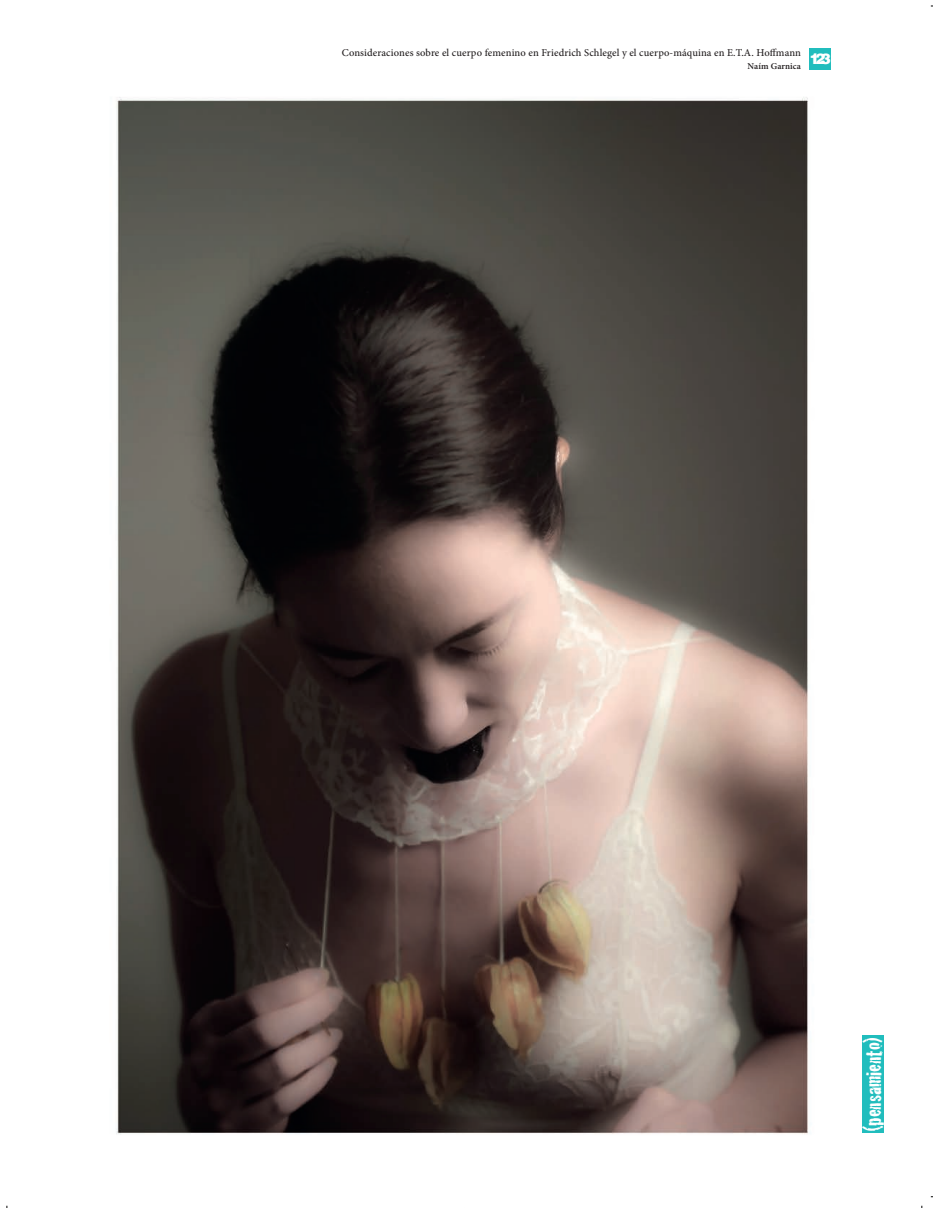
<style>
.page{position:relative;width:933px;height:1208px;background:#fff}
.page>*{position:absolute;margin:0;border:0;box-sizing:border-box;transform-origin:0 0}
.t1{font:22.5px "Cracked";color:#fff}
.t2{font:900 15px "Helvetica";color:#fff}
.t3{font:500 10.5px "Minion Pro";letter-spacing:.01em;color:#231f20}
.t4{font:600 9px "Minion Pro";color:#231f20}
</style>
<div class="page">
<img style="left:6px;top:48px;width:926px;height:1160px">
<div style="left:862px;top:1035px;width:21px;height:98px;background:#21bdbd"></div>
<div style="left:809px;top:48px;width:21px;height:21px;background:#21bdbd"></div>
<svg style="left:456px;top:1207px;width:16px;height:1px"></svg>
<p class="t3" style="left:341px;top:46px;width:460px">Consideraciones sobre el cuerpo femenino en Friedrich Schlegel y el cuerpo-máquina en E.T.A. Hoffmann</p>
<p class="t4" style="left:747px;top:60px;width:55px">Naím Garnica</p>
<h2 class="t2" style="left:809px;top:49px;width:23px">123</h2>
<h1 class="t1" style="left:855px;top:1131px;width:95px;rotate:-90deg">(pensamiento)</h1>
</div>
